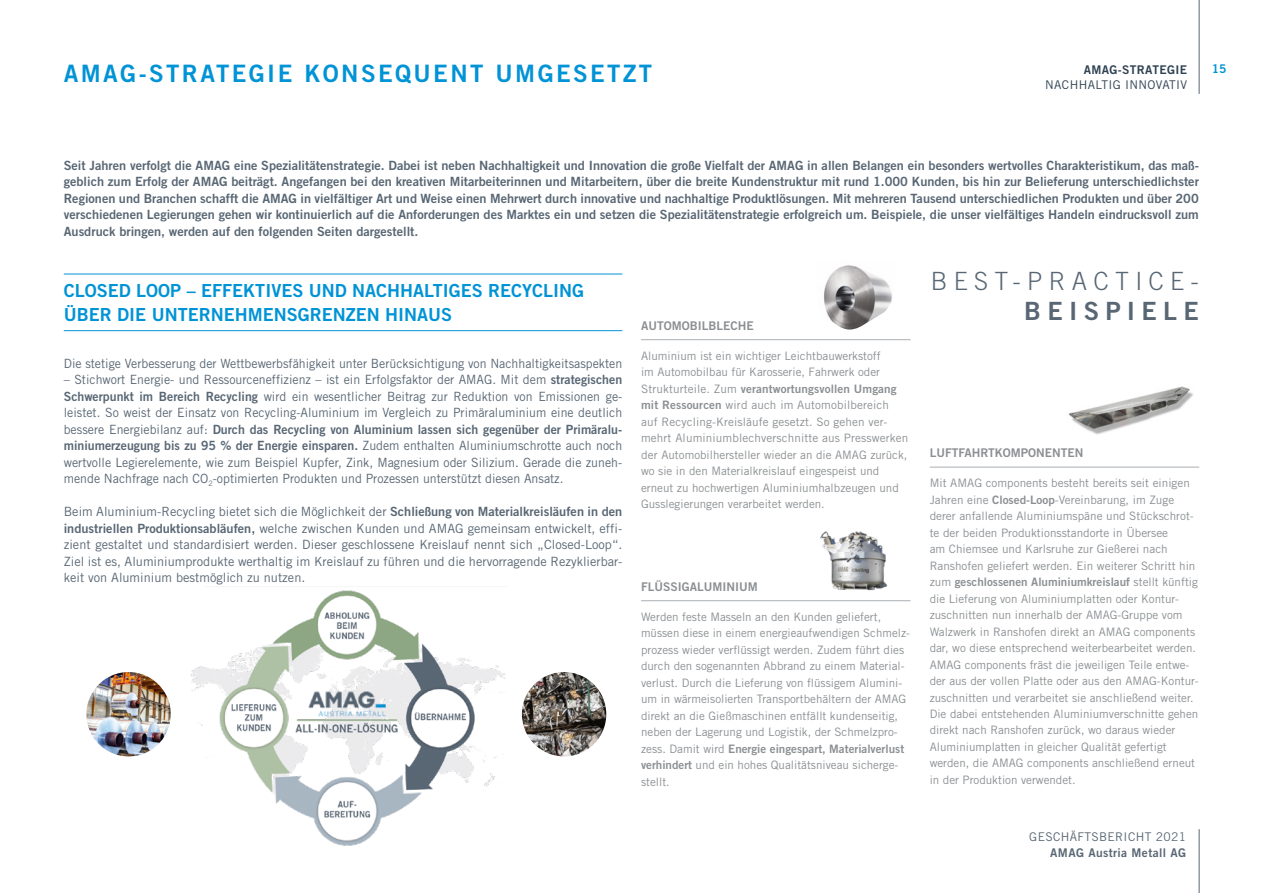
<style>
.page{position:relative;width:1263px;height:893px;background:#fff}
.page>*{position:absolute;margin:0;border:0;box-sizing:border-box;transform-origin:0 0}
.t1{font:300 25.2px "Trade Gothic";letter-spacing:.25em;color:#596774}
.t2{font:25.2px "Trade Gothic Bold Two";letter-spacing:.25em;color:#596774}
.t3{font:24px "Trade Gothic Bold Two";letter-spacing:.1em;color:#0093d6}
.t4{font:18px/24px "Trade Gothic Bold Two";color:#0093d6}
.t5{font:12.75px/16.5px "Trade Gothic Bold Two";color:#596774}
.t6{font:12.75px/16.5px "Trade Gothic";color:#596774;text-align:justify}
.t7{font:12px "Trade Gothic Bold Two";color:#8c9093}
.t8{font:12px "Trade Gothic";letter-spacing:.03em;color:#596774}
.t9{font:12px "Trade Gothic";letter-spacing:.03em;color:#2f4253}
.t10{font:12px "Trade Gothic Bold Two";letter-spacing:.03em;color:#596774}
.t11{font:12px "Trade Gothic Bold Two";letter-spacing:.03em;color:#2f4253}
.t12{font:12px "Trade Gothic Bold Two";color:#0093d6}
.t13{font:11.7px/16.5px "Trade Gothic";color:#8c9093}
.t14{font:11.7px "Trade Gothic Bold Two";color:#8c9093}
.s1{font-family:"Trade Gothic Bold Two"}
.s2{font-family:"Trade Gothic"}
</style>
<div class="page">
<img style="left:1068px;top:386px;width:125px;height:48px">
<hr style="left:64px;top:274px;width:558px;height:1px;background:#0093d6">
<hr style="left:64px;top:330px;width:558px;height:1px;background:#0093d6">
<hr style="left:641px;top:339px;width:269px;height:1px;background:#abafb3">
<hr style="left:930px;top:467px;width:269px;height:1px;background:#abafb3">
<hr style="left:641px;top:600px;width:269px;height:1px;background:#abafb3">
<img style="left:820px;top:531px;width:68px;height:60px">
<img style="left:522px;top:672px;width:84px;height:84px;border-radius:42px">
<img style="left:86px;top:672px;width:85px;height:84px;border-radius:42px">
<img style="left:190px;top:590px;width:316px;height:256px">
<img style="left:824px;top:265px;width:68px;height:65px">
<hr style="left:1199px;top:0;width:1px;height:94px;background:#596774">
<hr style="left:1199px;top:829px;width:1px;height:64px;background:#596774">
<h2 class="t3" style="left:64px;top:59px;width:590px">AMAG-STRATEGIE KONSEQUENT UMGESETZT</h2>
<p class="t11" style="left:1084px;top:62px;width:105px">AMAG-STRATEGIE</p>
<p class="t9" style="left:1045px;top:78px;width:143px">NACHHALTIG INNOVATIV</p>
<p class="t12" style="left:1212px;top:61px;width:16px">15</p>
<p class="t5" style="left:64px;top:156px;width:1137px;text-align:justify">Seit Jahren verfolgt die AMAG eine Spezialitätenstrategie. Dabei ist neben Nachhaltigkeit und Innovation die große Vielfalt der AMAG in allen Belangen ein besonders wertvolles Charakteristikum, das maß&shy;geblich zum Erfolg der AMAG beiträgt. Angefangen bei den kreativen Mitarbeiterinnen und Mitarbeitern, über die breite Kundenstruktur mit rund 1.000 Kunden, bis hin zur Belieferung unterschiedlichster Regionen und Branchen schafft die AMAG in vielfältiger Art und Weise einen Mehrwert durch innovative und nachhaltige Produktlösungen. Mit mehreren Tausend unterschiedlichen Produkten und über 200 verschiedenen Legierungen gehen wir kontinuierlich auf die Anforderungen des Marktes ein und setzen die Spezialitätenstrategie erfolgreich um. Beispiele, die unser vielfältiges Handeln eindrucksvoll zum Ausdruck bringen, werden auf den folgenden Seiten dargestellt.</p>
<h1 class="t1" style="left:931px;top:266px;width:269px">BEST-PRACTICE-</h1>
<h1 class="t2" style="left:1024px;top:295px;width:176px">BEISPIELE</h1>
<h3 class="t4" style="left:64px;top:278px;width:522px">CLOSED LOOP – EFFEKTIVES UND NACHHALTIGES RECYCLING<br>ÜBER DIE UNTERNEHMENSGRENZEN HINAUS</h3>
<p class="t6" style="left:64px;top:355px;width:560px">Die stetige Verbesserung der Wettbewerbsfähigkeit unter Berücksichtigung von Nachhaltigkeitsaspekten</p>
<p class="t6" style="left:64px;top:371px;width:560px">– Stichwort Energie- und Ressourceneffizienz – ist ein Erfolgsfaktor der AMAG. Mit dem <span class="s1">strategischen Schwerpunkt im Bereich Recycling</span> wird ein wesentlicher Beitrag zur Reduktion von Emissionen ge&shy;leistet. So weist der Einsatz von Recycling-Aluminium im Vergleich zu Primäraluminium eine deutlich</p>
<p class="t5" style="left:64px;top:420px;width:560px"><span class="s2">bessere Energiebilanz auf:</span> Durch das Recycling von Aluminium lassen sich gegenüber der Primäralu&shy;miniumerzeugung bis zu 95 % der Energie einsparen. <span class="s2">Zudem enthalten Aluminiumschrotte auch noch</span></p>
<p class="t6" style="left:64px;top:454px;width:560px">wertvolle Legierelemente, wie zum Beispiel Kupfer, Zink, Magnesium oder Silizium. Gerade die zuneh&shy;mende Nachfrage nach CO<sub>2</sub>-optimierten Produkten und Prozessen unterstützt diesen Ansatz.</p>
<p class="t6" style="left:64px;top:503px;width:560px">Beim Aluminium-Recycling bietet sich die Möglichkeit der <span class="s1">Schließung von Materialkreisläufen in den industriellen Produktionsabläufen,</span> welche zwischen Kunden und AMAG gemeinsam entwickelt, effi&shy;zient gestaltet und standardisiert werden. Dieser geschlossene Kreislauf nennt sich „Closed-Loop“.<br>Ziel ist es, Aluminiumprodukte werthaltig im Kreislauf zu führen und die hervorragende Rezyklierbar&shy;keit von Aluminium bestmöglich zu nutzen.</p>
<p class="t7" style="left:641px;top:318px;width:114px">AUTOMOBILBLECHE</p>
<p class="t13" style="left:641px;top:347px;width:241px">Aluminium ist ein wichtiger Leichtbauwerkstoff im Automobilbau für Karosserie, Fahrwerk oder</p>
<p class="t14" style="left:641px;top:381px;width:257px"><span class="s2">Strukturteile. Zum</span> verantwortungsvollen Umgang</p>
<p class="t13" style="left:641px;top:396px;width:269px"><span class="s1">mit Ressourcen</span> wird auch im Automobilbereich auf Recycling-Kreisläufe gesetzt. So gehen ver&shy;mehrt Aluminiumblechverschnitte aus Presswerken der Automobilhersteller wieder an die AMAG zurück, wo sie in den Materialkreislauf eingespeist und erneut zu hochwertigen Aluminiumhalbzeugen und Gusslegierungen verarbeitet werden.</p>
<p class="t7" style="left:930px;top:445px;width:155px">LUFTFAHRTKOMPONENTEN</p>
<p class="t13" style="left:930px;top:474px;width:267px">Mit AMAG components besteht bereits seit einigen Jahren eine <span class="s1">Closed-Loop</span>-Vereinbarung, im Zuge derer anfallende Aluminiumspäne und Stückschrot&shy;te der beiden Produktionsstandorte in Übersee<br>am Chiemsee und Karlsruhe zur Gießerei nach Ranshofen geliefert werden. Ein weiterer Schritt hin</p>
<p class="t14" style="left:930px;top:575px;width:270px"><span class="s2">zum</span> geschlossenen Aluminiumkreislauf <span class="s2">stellt künftig</span></p>
<p class="t13" style="left:930px;top:590px;width:270px">die Lieferung von Aluminiumplatten oder Kontur&shy;zuschnitten nun innerhalb der AMAG-Gruppe vom Walzwerk in Ranshofen direkt an AMAG components dar, wo diese entsprechend weiterbearbeitet werden.<br>AMAG components fräst die jeweiligen Teile entwe&shy;der aus der vollen Platte oder aus den AMAG-Kontur&shy;zuschnitten und verarbeitet sie anschließend weiter.<br>Die dabei entstehenden Aluminiumverschnitte gehen direkt nach Ranshofen zurück, wo daraus wieder Aluminiumplatten in gleicher Qualität gefertigt werden, die AMAG components anschließend erneut in der Produktion verwendet.</p>
<p class="t7" style="left:641px;top:579px;width:118px">FLÜSSIGALUMINIUM</p>
<p class="t13" style="left:641px;top:608px;width:270px">Werden feste Masseln an den Kunden geliefert, müssen diese in einem energieaufwendigen Schmelz&shy;prozess wieder verflüssigt werden. Zudem führt dies durch den sogenannten Abbrand zu einem Material&shy;verlust. Durch die Lieferung von flüssigem Alumini&shy;um in wärmeisolierten Transportbehältern der AMAG direkt an die Gießmaschinen entfällt kundenseitig, neben der Lagerung und Logistik, der Schmelzpro-</p>
<p class="t14" style="left:641px;top:741px;width:265px"><span class="s2">zess. Damit wird</span> Energie eingespart, Materialverlust</p>
<p class="t13" style="left:641px;top:756px;width:259px"><span class="s1">verhindert</span> und ein hohes Qualitätsniveau sicherge&shy;stellt.</p>
<p class="t8" style="left:1029px;top:830px;width:158px">GESCHÄFTSBERICHT 2021</p>
<p class="t10" style="left:1050px;top:845px;width:137px">AMAG Austria Metall AG</p>
</div>
